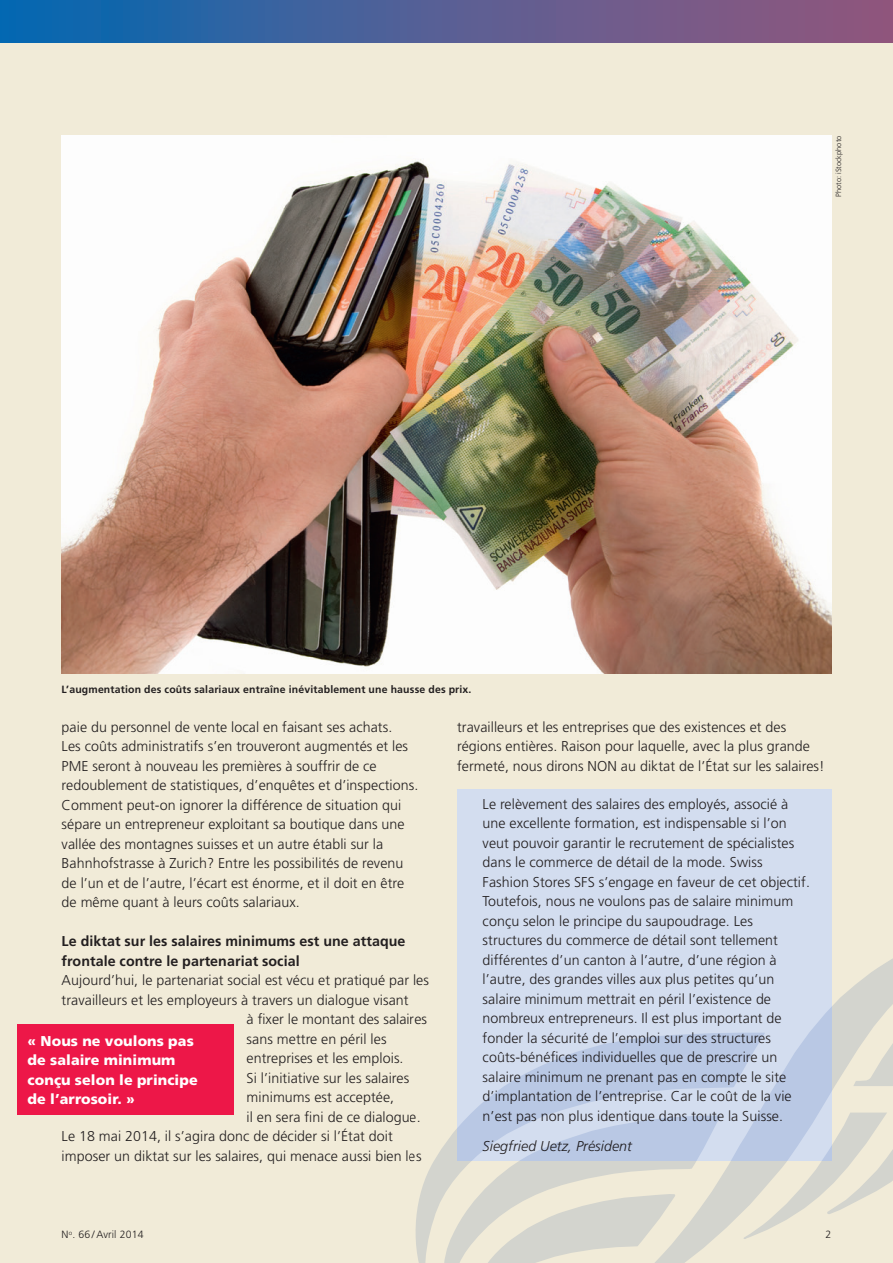
<style>
.page{position:relative;width:893px;height:1263px;background:#f1ebd8}
.page>*{position:absolute;margin:0;border:0;box-sizing:border-box;transform-origin:0 0}
.Fliesstext{font:300 14.25px/19.5px "Frutiger LT Std";letter-spacing:.005em;color:#231f20}
.Zwischentitel{font:700 14.25px/19.5px "Frutiger LT Std";letter-spacing:.005em;color:#231f20}
.Teaser_weiss{font:900 14.25px/19.5px "Frutiger LT Std";letter-spacing:.005em;color:#fff}
.Fliesstext-2{font:italic 300 14.25px "Frutiger LT Std";letter-spacing:.005em;color:#231f20}
.Bildlegende{font:700 10.5px "Frutiger LT Std";letter-spacing:.015em;color:#231f20}
.Fusszeile{font:300 10.5px "Frutiger LT Std";letter-spacing:.015em;color:#231f20}
.Bildlegende-2{font:300 7.5px "Frutiger LT Std";color:#231f20}
</style>
<div class="page">
<div style="left:0;top:0;width:893px;height:43px;background:linear-gradient(to right,#0868b1,#9b567b)"></div>
<img style="left:62px;top:136px;width:769px;height:537px">
<div style="left:457px;top:790px;width:374px;height:371px;background:#d3ddef"></div>
<div style="left:17px;top:1024px;width:217px;height:91px;background:#ed1748"></div>
<svg style="left:415px;top:1033px;width:328px;height:230px"></svg>
<svg style="left:743px;top:945px;width:150px;height:294px"></svg>
<svg style="left:439px;top:1115px;width:281px;height:148px"></svg>
<p class="Bildlegende-2" style="left:834px;top:197px;width:63px;rotate:-90deg">Photo: iStockphoto</p>
<p class="Bildlegende" style="left:62px;top:683px;width:411px">L’augmentation des coûts salariaux entraîne inévitablement une hausse des prix.</p>
<p class="Fliesstext" style="left:62px;top:717px;width:332px">paie du personnel de vente local en faisant ses achats.</p>
<p class="Fliesstext" style="left:62px;top:737px;width:358px">Les coûts administratifs s’en trouveront augmentés et les PME seront à nouveau les premières à souffrir de ce redoublement de statistiques, d’enquêtes et d’inspections.<br>Comment peut-on ignorer la différence de situation qui sépare un entrepreneur exploitant sa boutique dans une vallée des montagnes suisses et un autre établi sur la Bahnhofstrasse à Zurich? Entre les possibilités de revenu de l’un et de l’autre, l’écart est énorme, et il doit en être de même quant à leurs coûts salariaux.</p>
<p class="Zwischentitel" style="left:62px;top:932px;width:345px">Le diktat sur les salaires minimums est une attaque frontale contre le partenariat social</p>
<p class="Fliesstext" style="left:62px;top:971px;width:369px">Aujourd’hui, le partenariat social est vécu et pratiqué par les</p>
<p class="Fliesstext" style="left:62px;top:990px;width:348px">travailleurs et les employeurs à travers un dialogue visant</p>
<p class="Fliesstext" style="left:247px;top:1010px;width:182px">à fixer le montant des salaires</p>
<p class="Fliesstext" style="left:247px;top:1029px;width:141px">sans mettre en péril les</p>
<p class="Fliesstext" style="left:247px;top:1049px;width:158px">entreprises et les emplois.</p>
<p class="Fliesstext" style="left:247px;top:1068px;width:164px">Si l’initiative sur les salaires</p>
<p class="Fliesstext" style="left:247px;top:1088px;width:149px">minimums est acceptée,</p>
<p class="Fliesstext" style="left:247px;top:1107px;width:176px">il en sera fini de ce dialogue.</p>
<p class="Fliesstext" style="left:62px;top:1127px;width:361px">Le 18 mai 2014, il s’agira donc de décider si l’État doit imposer un diktat sur les salaires, qui menace aussi bien les</p>
<p class="Teaser_weiss" style="left:28px;top:1031px;width:172px">« Nous ne voulons pas de salaire minimum conçu selon le principe de l’arrosoir. »</p>
<p class="Fliesstext" style="left:457px;top:717px;width:369px">travailleurs et les entreprises que des existences et des régions entières. Raison pour laquelle, avec la plus grande fermeté, nous dirons NON au diktat de l’État sur les salaires!</p>
<p class="Fliesstext" style="left:483px;top:794px;width:329px">Le relèvement des salaires des employés, associé à une excellente formation, est indispensable si l’on veut pouvoir garantir le recrutement de spécialistes dans le commerce de détail de la mode. Swiss Fashion Stores SFS s’engage en faveur de cet objectif.<br>Toutefois, nous ne voulons pas de salaire minimum conçu selon le principe du saupoudrage. Les structures du commerce de détail sont tellement différentes d’un canton à l’autre, d’une région à l’autre, des grandes villes aux plus petites qu’un salaire minimum mettrait en péril l’existence de nombreux entrepreneurs. Il est plus important de fonder la sécurité de l’emploi sur des structures coûts-bénéfices individuelles que de prescrire un salaire minimum ne prenant pas en compte le site d’implantation de l’entreprise. Car le coût de la vie n’est pas non plus identique dans toute la Suisse.</p>
<p class="Fliesstext-2" style="left:483px;top:1138px;width:151px">Siegfried Uetz, Président</p>
<p class="Fusszeile" style="left:62px;top:1229px;width:83px">N<sup>o</sup>. 66 /Avril 2014</p>
<p class="Fusszeile" style="left:84px;top:1229px;width:87px">3 Novembre 2013</p>
<p class="Fusszeile" style="left:825px;top:1229px;width:7px">2</p>
</div>
